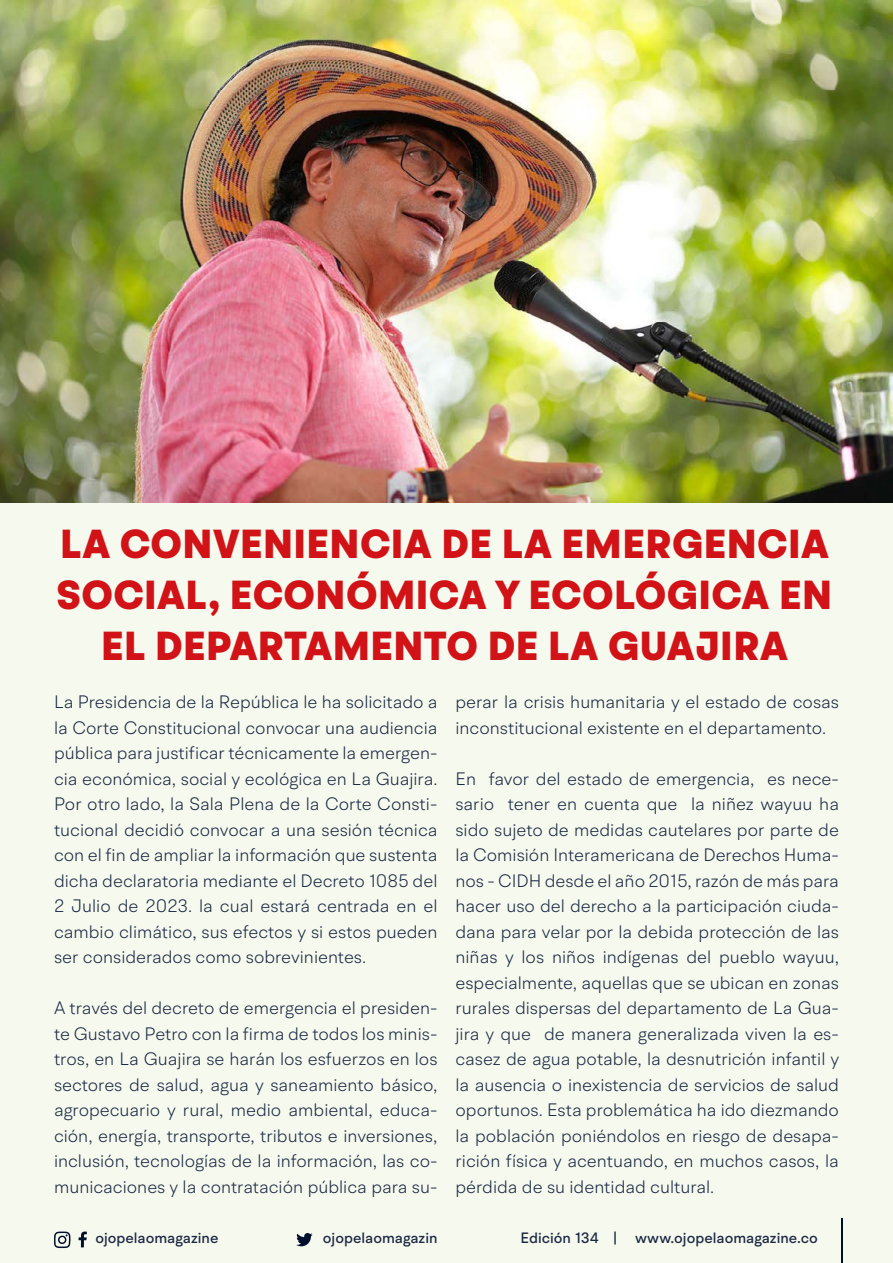
<style>
.page{position:relative;width:893px;height:1263px;background:#f6f9ee}
.page>*{position:absolute;margin:0;border:0;box-sizing:border-box;transform-origin:0 0}
.t1{font:900 40.5px/51px "BR Hendrix";letter-spacing:.01em;color:#d11217;text-align:center}
.t2{font:300 18px/25.5px "BR Hendrix";color:#1b2943;text-align:justify}
.t3{font:500 15px "BR Hendrix";color:#1b2943}
</style>
<div class="page">
<svg style="left:296px;top:1233px;width:17px;height:13px"></svg>
<svg style="left:79px;top:1231px;width:8px;height:16px"></svg>
<svg style="left:54px;top:1231px;width:17px;height:17px"></svg>
<hr style="left:841px;top:1219px;width:1px;height:44px;background:#000f2b">
<img style="left:0;top:0;width:893px;height:502px">
<h1 class="t1" style="left:57px;top:519px;width:777px">LA CONVENIENCIA DE LA EMERGENCIA<br>SOCIAL, ECONÓMICA Y ECOLÓGICA EN<br>EL DEPARTAMENTO DE LA GUAJIRA</h1>
<p class="t2" style="left:54px;top:689px;width:385px">La Presidencia de la República le ha solicitado a la Corte Constitucional convocar una audiencia pública para justificar técnicamente la emergen&shy;cia económica, social y ecológica en La Guajira.<br>Por otro lado, la Sala Plena de la Corte Consti&shy;tucional decidió convocar a una sesión técnica con el fin de ampliar la información que sustenta dicha declaratoria mediante el Decreto 1085 del 2 Julio de 2023. la cual estará centrada en el cambio climático, sus efectos y si estos pueden ser considerados como sobrevinientes.</p>
<p class="t2" style="left:54px;top:995px;width:385px">A través del decreto de emergencia el presiden&shy;te Gustavo Petro con la firma de todos los minis&shy;tros, en La Guajira se harán los esfuerzos en los sectores de salud, agua y saneamiento básico, agropecuario y rural, medio ambiental, educa&shy;ción, energía, transporte, tributos e inversiones, inclusión, tecnologías de la información, las co&shy;municaciones y la contratación pública para su-</p>
<p class="t2" style="left:455px;top:689px;width:385px">perar la crisis humanitaria y el estado de cosas inconstitucional existente en el departamento.</p>
<p class="t2" style="left:455px;top:765px;width:385px">En favor del estado de emergencia, es nece&shy;sario tener en cuenta que la niñez wayuu ha sido sujeto de medidas cautelares por parte de la Comisión Interamericana de Derechos Huma&shy;nos - CIDH desde el año 2015, razón de más para hacer uso del derecho a la participación ciuda&shy;dana para velar por la debida protección de las niñas y los niños indígenas del pueblo wayuu, especialmente, aquellas que se ubican en zonas rurales dispersas del departamento de La Gua&shy;jira y que de manera generalizada viven la es&shy;casez de agua potable, la desnutrición infantil y la ausencia o inexistencia de servicios de salud oportunos. Esta problemática ha ido diezmando la población poniéndolos en riesgo de desapa&shy;rición física y acentuando, en muchos casos, la pérdida de su identidad cultural.</p>
<p class="t3" style="left:95px;top:1229px;width:125px">ojopelaomagazine</p>
<p class="t3" style="left:323px;top:1229px;width:116px">ojopelaomagazin</p>
<p class="t3" style="left:521px;top:1229px;width:299px">Edición 134 | www.ojopelaomagazine.co</p>
</div>
